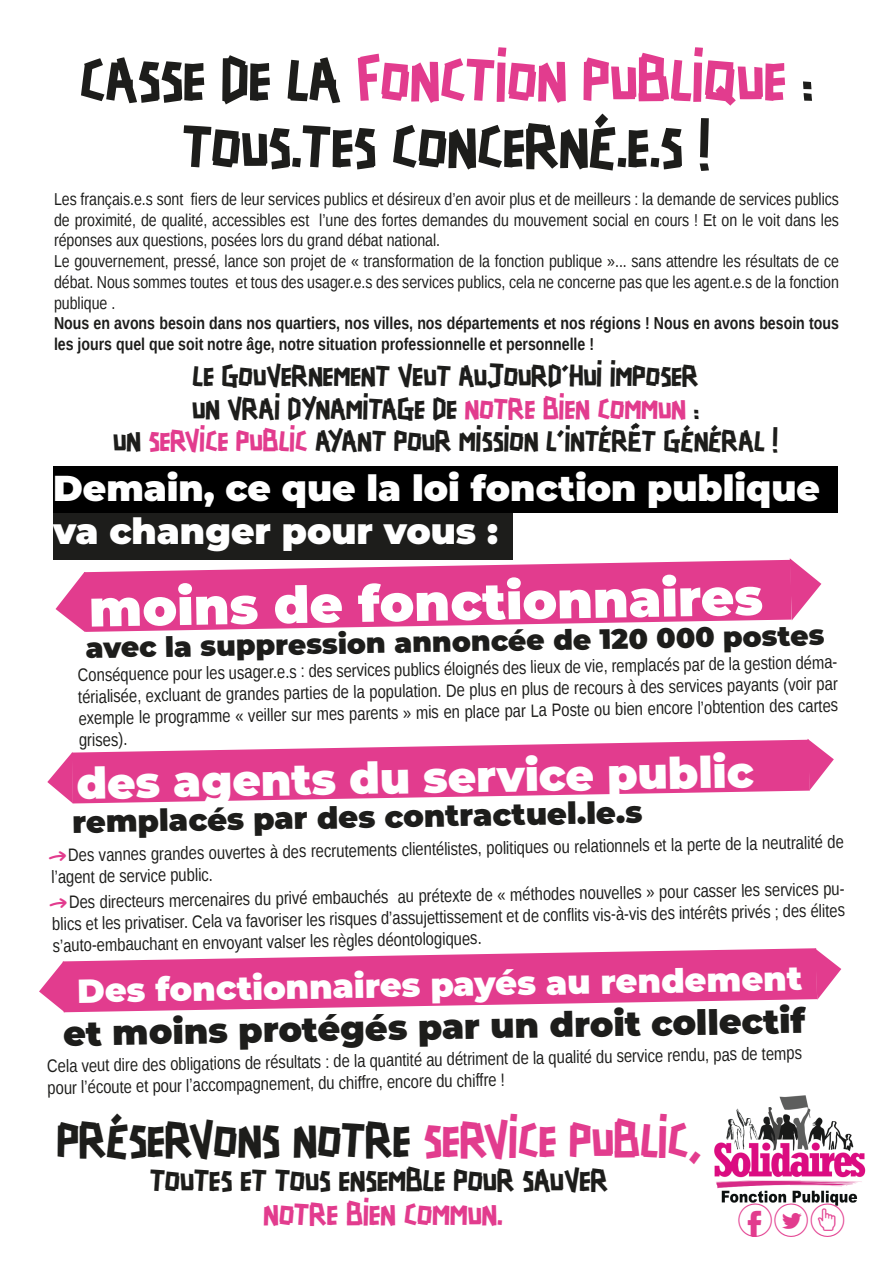
<style>
.page{position:relative;width:893px;height:1263px;background:#fff}
.page>*{position:absolute;margin:0;border:0;box-sizing:border-box;transform-origin:0 0}
.t1{font:55.5px/66.6px "Scotchlidaires";color:#1d1d1b;text-align:center}
.t2{font:900 51px "Montserrat";color:#fff}
.t3{font:45px "Scotchlidaires";color:#1d1d1b}
.t4{font:900 43.5px "Montserrat";color:#fff}
.t5{font:900 36px/43.2px "Montserrat";color:#fff}
.t6{font:900 34.8px "Montserrat";color:#1d1d1b}
.t7{font:33.45px "typeecon";color:#e23c8e}
.t8{font:900 33.3px "Montserrat";color:#fff}
.t9{font:900 30.45px "Montserrat";color:#1d1d1b}
.t10{font:28.5px "Scotchlidaires";color:#1d1d1b}
.t11{font:28.5px "Scotchlidaires";color:#e23c8e}
.t12{font:900 28.05px "Montserrat";color:#1d1d1b}
.t13{font:27px/32.4px "Scotchlidaires";color:#1d1d1b;text-align:center}
.t14{font:18px/21.6px "Liberation Sans Narrow";color:#1d1d1b}
.t15{font:17.25px/20.7px "Liberation Sans Narrow";color:#1d1d1b;text-align:justify}
.t16{font:700 17.25px/20.7px "Liberation Sans Narrow";color:#1d1d1b}
.s1{color:#e23c8e}
.s2{font-family:"PW New Arrows";font-size:21px;color:#e23c8e}
</style>
<div class="page">
<div style="left:53px;top:466px;width:785px;height:47px;background:#000"></div>
<div style="left:53px;top:513px;width:459px;height:46px;background:#1d1d1b"></div>
<svg style="left:56px;top:572px;width:28px;height:59px"></svg>
<svg style="left:84px;top:560px;width:708px;height:72px;fill:#e23c8e"></svg>
<svg style="left:790px;top:558px;width:31px;height:62px"></svg>
<svg style="left:73px;top:740px;width:737px;height:63px;fill:#e23c8e"></svg>
<svg style="left:47px;top:752px;width:26px;height:51px"></svg>
<svg style="left:807px;top:739px;width:27px;height:51px"></svg>
<svg style="left:65px;top:948px;width:750px;height:64px;fill:#e23c8e"></svg>
<svg style="left:39px;top:961px;width:26px;height:51px"></svg>
<svg style="left:815px;top:948px;width:26px;height:52px"></svg>
<img style="left:714px;top:1095px;width:152px;height:111px">
<p class="t1" style="left:80px;top:46px;width:735px">CASSE DE LA <span class="s1">FONCTION PUBLIQUE</span> :<br>TOUS.TES CONCERNÉ.E.S !</p>
<p class="t15" style="left:54px;top:189px;width:786px">Les français.e.s sont fiers de leur services publics et désireux d’en avoir plus et de meilleurs : la demande de services publics de proximité, de qualité, accessibles est l’une des fortes demandes du mouvement social en cours ! Et on le voit dans les réponses aux questions, posées lors du grand débat national.</p>
<p class="t15" style="left:54px;top:251px;width:786px">Le gouvernement, pressé, lance son projet de « transformation de la fonction publique »... sans attendre les résultats de ce débat. Nous sommes toutes et tous des usager.e.s des services publics, cela ne concerne pas que les agent.e.s de la fonction publique .</p>
<p class="t16" style="left:54px;top:313px;width:786px">Nous en avons besoin dans nos quartiers, nos villes, nos départements et nos régions ! Nous en avons besoin tous les jours quel que soit notre âge, notre situation professionnelle et personnelle !</p>
<p class="t13" style="left:193px;top:360px;width:507px">LE GOUVERNEMENT VEUT AUJOURD'HUI IMPOSER</p>
<p class="t13" style="left:113px;top:392px;width:666px">UN VRAI DYNAMITAGE DE <span class="s1">NOTRE BIEN COMMUN</span> :<br>UN <span class="s1">SERVICE PUBLIC</span> AYANT POUR MISSION L’INTÉRÊT GÉNÉRAL !</p>
<p class="t5" style="left:53px;top:464px;width:768px">Demain, ce que la loi fonction publique va changer pour vous :</p>
<p class="t2" style="left:88px;top:570px;width:676px;rotate:-1deg">moins de fonctionnaires</p>
<p class="t14" style="left:78px;top:665px;width:765px;rotate:-1deg">Conséquence pour les usager.e.s : des services publics éloignés des lieux de vie, remplacés par de la gestion déma&shy;térialisée, excluant de grandes parties de la population. De plus en plus de recours à des services payants (voir par exemple le programme « veiller sur mes parents » mis en place par La Poste ou bien encore l’obtention des cartes grises).</p>
<p class="t4" style="left:76px;top:751px;width:679px;rotate:-1deg">des agents du service public</p>
<p class="t12" style="left:85px;top:627px;width:740px;rotate:-1deg">avec la suppression annoncée de 120 000 postes</p>
<p class="t9" style="left:72px;top:799px;width:572px;rotate:-1deg">remplacés par des contractuel.le.s</p>
<p class="t14" style="left:51px;top:845px;width:794px;rotate:-1deg"><span class="s2">q</span>Des vannes grandes ouvertes à des recrutements clientélistes, politiques ou relationnels et la perte de la neutralité de l’agent de service public.</p>
<p class="t14" style="left:52px;top:892px;width:798px;rotate:-1deg"><span class="s2">q</span>Des directeurs mercenaires du privé embauchés au prétexte de « méthodes nouvelles » pour casser les services pu&shy;blics et les privatiser. Cela va favoriser les risques d’assujettissement et de confl its vis-à-vis des intérêts privés ; des élites s’auto-embauchant en envoyant valser les règles déontologiques.</p>
<p class="t8" style="left:77px;top:966px;width:726px;rotate:-1deg">Des fonctionnaires payés au rendement</p>
<p class="t6" style="left:63px;top:1007px;width:744px;rotate:-1deg">et moins protégés par un droit collectif</p>
<p class="t14" style="left:47px;top:1056px;width:756px;rotate:-1deg">Cela veut dire des obligations de résultats : de la quantité au détriment de la qualité du service rendu, pas de temps pour l’écoute et pour l’accompagnement, du chiffre, encore du chiffre !</p>
<p class="t3" style="left:57px;top:1109px;width:646px">PRÉSERVONS NOTRE <span class="s1">SERVICE PUBLIC,</span></p>
<p class="t10" style="left:150px;top:1161px;width:460px">TOUTES ET TOUS ENSEMBLE POUR SAUVER</p>
<p class="t11" style="left:264px;top:1195px;width:241px">NOTRE BIEN COMMUN.</p>
<p class="t7" style="left:737px;top:1203px;width:110px">ftu</p>
</div>
